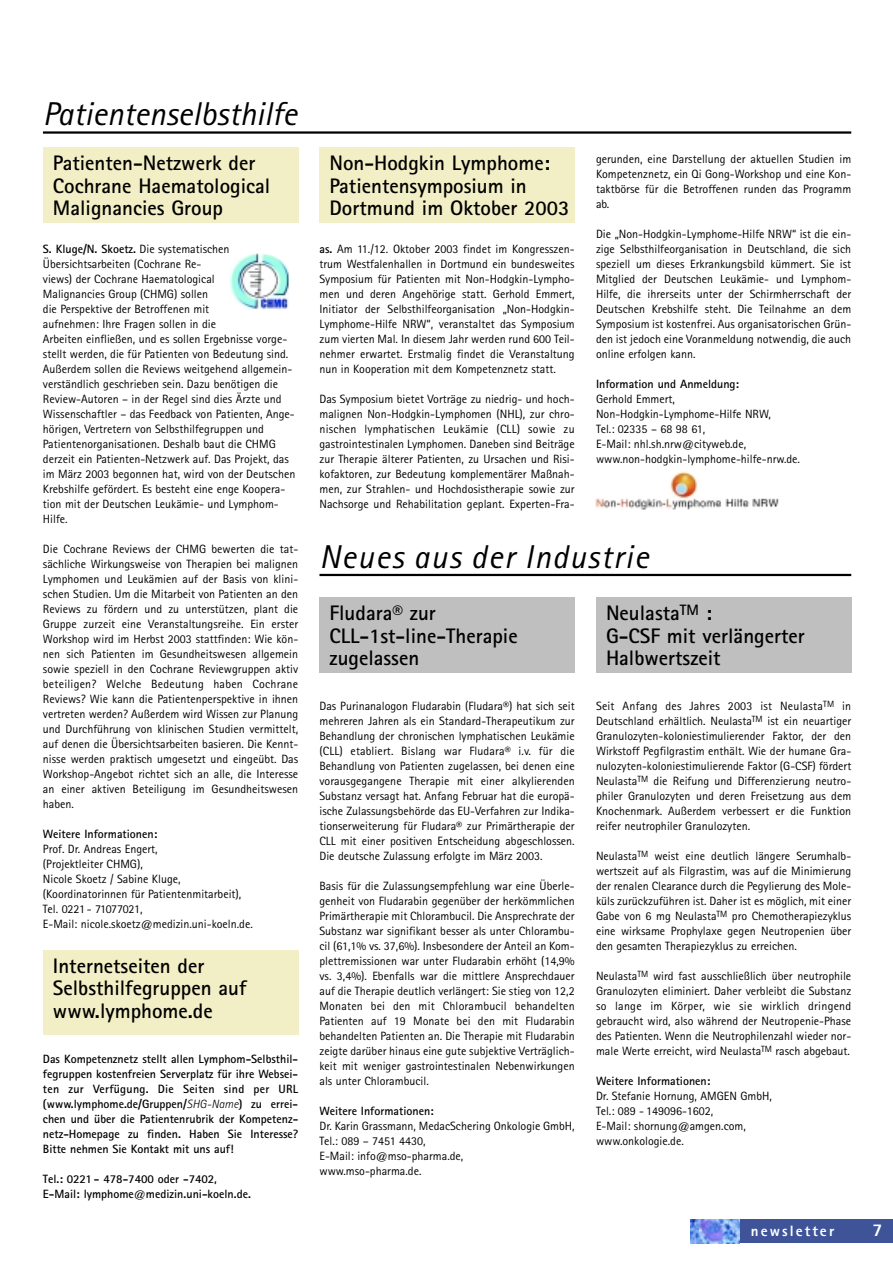
<style>
.page{position:relative;width:893px;height:1262px;background:#fff}
.page>*{position:absolute;margin:0;border:0;box-sizing:border-box;transform-origin:0 0}
.t1{font:italic 33px "Rotis Sans Serif";color:#000}
.t2{font:italic 33px "Rotis Sans Serif";letter-spacing:.04em;color:#000}
.t3{font:700 21px/22.5px "Rotis Sans Serif";color:#000}
.t4{font:800 18px "Rotis Sans Serif";color:#fff}
.t5{font:800 15px "Rotis Sans Serif";letter-spacing:.14em;color:#fff}
.t6{font:12px/15px "Rotis Sans Serif";color:#000;text-align:justify}
.t7{font:700 12px/15px "Rotis Sans Serif";color:#000;text-align:justify}
.s1{font-weight:700}
.s2{font-weight:300;font-style:italic}
</style>
<div class="page">
<div style="left:690px;top:1219px;width:202px;height:24px;background:#3f5498"></div>
<img style="left:690px;top:1219px;width:49px;height:24px">
<hr style="left:43px;top:131px;width:808px;height:3px;background:#000">
<hr style="left:319px;top:574px;width:532px;height:2px;background:#000">
<div style="left:43px;top:950px;width:255px;height:84px;background:#f2eec5"></div>
<div style="left:319px;top:598px;width:255px;height:75px;background:#bfbfbf"></div>
<div style="left:596px;top:598px;width:255px;height:75px;background:#bfbfbf"></div>
<div style="left:319px;top:148px;width:255px;height:75px;background:#f2eec5"></div>
<div style="left:43px;top:148px;width:255px;height:75px;background:#f2eec5"></div>
<img style="left:230px;top:253px;width:58px;height:57px">
<img style="left:595px;top:471px;width:184px;height:39px">
<h1 class="t1" style="left:43px;top:102px;width:256px">Patientenselbsthilfe</h1>
<h2 class="t3" style="left:53px;top:154px;width:219px">Patienten-Netzwerk der<br>Cochrane Haematological<br>Malignancies Group</h2>
<p class="t6" style="left:43px;top:242px;width:254px;text-align:left"><span class="s1">S. Kluge/N. Skoetz.</span> Die systematischen Übersichtsarbeiten (Cochrane Re-<br>views) der Cochrane Haematological<br>Malignancies Group (CHMG) sollen<br>die Perspektive der Betroffenen mit<br>aufnehmen: Ihre Fragen sollen in die<br>Arbeiten einfließen, und es sollen Ergebnisse vorge&shy;stellt werden, die für Patienten von Bedeutung sind.<br>Außerdem sollen die Reviews weitgehend allgemein&shy;verständlich geschrieben sein. Dazu benötigen die Review-Autoren – in der Regel sind dies Ärzte und Wissenschaftler – das Feedback von Patienten, Ange&shy;hörigen, Vertretern von Selbsthilfegruppen und Patientenorganisationen. Deshalb baut die CHMG derzeit ein Patienten-Netzwerk auf. Das Projekt, das im März 2003 begonnen hat, wird von der Deutschen Krebshilfe gefördert. Es besteht eine enge Koopera&shy;tion mit der Deutschen Leukämie- und Lymphom-Hilfe.</p>
<p class="t6" style="left:43px;top:542px;width:257px">Die Cochrane Reviews der CHMG bewerten die tat&shy;sächliche Wirkungsweise von Therapien bei malignen Lymphomen und Leukämien auf der Basis von klini&shy;schen Studien. Um die Mitarbeit von Patienten an den Reviews zu fördern und zu unterstützen, plant die Gruppe zurzeit eine Veranstaltungsreihe. Ein erster Workshop wird im Herbst 2003 stattfinden: Wie kön&shy;nen sich Patienten im Gesundheitswesen allgemein sowie speziell in den Cochrane Reviewgruppen aktiv beteiligen? Welche Bedeutung haben Cochrane Reviews? Wie kann die Patientenperspektive in ihnen vertreten werden? Außerdem wird Wissen zur Planung und Durchführung von klinischen Studien vermittelt, auf denen die Übersichtsarbeiten basieren. Die Kennt&shy;nisse werden praktisch umgesetzt und eingeübt. Das Workshop-Angebot richtet sich an alle, die Interesse an einer aktiven Beteiligung im Gesundheitswesen haben.</p>
<p class="t7" style="left:43px;top:827px;width:116px">Weitere Informationen:</p>
<p class="t6" style="left:43px;top:842px;width:211px;text-align:left">Prof. Dr. Andreas Engert,<br>(Projektleiter CHMG),<br>Nicole Skoetz / Sabine Kluge, (Koordinatorinnen für Patientenmitarbeit),<br>Tel. 0221 - 71077021,<br>E-Mail: nicole.skoetz@medizin.uni-koeln.de.</p>
<h2 class="t3" style="left:53px;top:956px;width:195px">Internetseiten der<br>Selbsthilfegruppen auf www.lymphome.de</h2>
<p class="t7" style="left:43px;top:1052px;width:257px">Das Kompetenznetz stellt allen Lymphom-Selbsthil&shy;fegruppen kostenfreien Serverplatz für ihre Websei&shy;ten zur Verfügung. Die Seiten sind per URL (www.lymphome.de/Gruppen/<span class="s2">SHG-Name</span>) zu errei&shy;chen und über die Patientenrubrik der Kompetenz&shy;netz-Homepage zu finden. Haben Sie Interesse?<br>Bitte nehmen Sie Kontakt mit uns auf!</p>
<p class="t7" style="left:43px;top:1172px;width:209px">Tel.: 0221 - 478-7400 oder -7402,<br>E-Mail: lymphome@medizin.uni-koeln.de.</p>
<h2 class="t3" style="left:329px;top:154px;width:241px">Non-Hodgkin Lymphome:<br>Patientensymposium in<br>Dortmund im Oktober 2003</h2>
<p class="t6" style="left:319px;top:242px;width:257px"><span class="s1">as.</span> Am 11./12. Oktober 2003 findet im Kongresszen&shy;trum Westfalenhallen in Dortmund ein bundesweites Symposium für Patienten mit Non-Hodgkin-Lympho&shy;men und deren Angehörige statt. Gerhold Emmert, Initiator der Selbsthilfeorganisation „Non-Hodgkin-Lymphome-Hilfe NRW“, veranstaltet das Symposium zum vierten Mal. In diesem Jahr werden rund 600 Teil&shy;nehmer erwartet. Erstmalig findet die Veranstaltung nun in Kooperation mit dem Kompetenznetz statt.</p>
<p class="t6" style="left:319px;top:392px;width:257px">Das Symposium bietet Vorträge zu niedrig- und hoch&shy;malignen Non-Hodgkin-Lymphomen (NHL), zur chro&shy;nischen lymphatischen Leukämie (CLL) sowie zu gastrointestinalen Lymphomen. Daneben sind Beiträge zur Therapie älterer Patienten, zu Ursachen und Risi&shy;kofaktoren, zur Bedeutung komplementärer Maßnah&shy;men, zur Strahlen- und Hochdosistherapie sowie zur Nachsorge und Rehabilitation geplant. Experten-Fra-</p>
<p class="t6" style="left:596px;top:152px;width:257px">gerunden, eine Darstellung der aktuellen Studien im Kompetenznetz, ein Qi Gong-Workshop und eine Kon&shy;taktbörse für die Betroffenen runden das Programm ab.</p>
<p class="t6" style="left:596px;top:227px;width:257px">Die „Non-Hodgkin-Lymphome-Hilfe NRW“ ist die ein&shy;zige Selbsthilfeorganisation in Deutschland, die sich speziell um dieses Erkrankungsbild kümmert. Sie ist Mitglied der Deutschen Leukämie- und Lymphom-Hilfe, die ihrerseits unter der Schirmherrschaft der Deutschen Krebshilfe steht. Die Teilnahme an dem Symposium ist kostenfrei. Aus organisatorischen Grün&shy;den ist jedoch eine Voranmeldung notwendig, die auch online erfolgen kann.</p>
<p class="t7" style="left:596px;top:377px;width:145px">Information und Anmeldung:</p>
<p class="t6" style="left:596px;top:392px;width:205px;text-align:left">Gerhold Emmert,<br>Non-Hodgkin-Lymphome-Hilfe NRW,<br>Tel.: 02335 – 68 98 61,<br>E-Mail: nhl.sh.nrw@cityweb.de, www.non-hodgkin-lymphome-hilfe-nrw.de.</p>
<h1 class="t2" style="left:319px;top:545px;width:331px">Neues aus der Industrie</h1>
<h2 class="t3" style="left:329px;top:604px;width:190px">Fludara® zur<br>CLL-1st-line-Therapie zugelassen</h2>
<p class="t6" style="left:319px;top:700px;width:257px">Das Purinanalogon Fludarabin (Fludara®) hat sich seit mehreren Jahren als ein Standard-Therapeutikum zur Behandlung der chronischen lymphatischen Leukämie (CLL) etabliert. Bislang war Fludara® i.v. für die Behandlung von Patienten zugelassen, bei denen eine vorausgegangene Therapie mit einer alkylierenden Substanz versagt hat. Anfang Februar hat die europä&shy;ische Zulassungsbehörde das EU-Verfahren zur Indika&shy;tionserweiterung für Fludara® zur Primärtherapie der CLL mit einer positiven Entscheidung abgeschlossen.<br>Die deutsche Zulassung erfolgte im März 2003.</p>
<p class="t6" style="left:319px;top:880px;width:257px">Basis für die Zulassungsempfehlung war eine Überle&shy;genheit von Fludarabin gegenüber der herkömmlichen Primärtherapie mit Chlorambucil. Die Ansprechrate der Substanz war signifikant besser als unter Chlorambu&shy;cil (61,1% vs. 37,6%). Insbesondere der Anteil an Kom&shy;plettremissionen war unter Fludarabin erhöht (14,9% vs. 3,4%). Ebenfalls war die mittlere Ansprechdauer auf die Therapie deutlich verlängert: Sie stieg von 12,2<br>Monaten bei den mit Chlorambucil behandelten Patienten auf 19 Monate bei den mit Fludarabin behandelten Patienten an. Die Therapie mit Fludarabin zeigte darüber hinaus eine gute subjektive Verträglich&shy;keit mit weniger gastrointestinalen Nebenwirkungen als unter Chlorambucil.</p>
<p class="t7" style="left:319px;top:1105px;width:116px">Weitere Informationen:</p>
<p class="t6" style="left:319px;top:1120px;width:257px;text-align:left">Dr. Karin Grassmann, MedacSchering Onkologie GmbH,<br>Tel.: 089 – 7451 4430,<br>E-Mail: info@mso-pharma.de,<br>www.mso-pharma.de.</p>
<h2 class="t3" style="left:606px;top:604px;width:200px">Neulasta<sup>TM</sup> :<br>G-CSF mit verlängerter<br>Halbwertszeit</h2>
<p class="t6" style="left:596px;top:700px;width:257px">Seit Anfang des Jahres 2003 ist Neulasta<sup>TM</sup> in Deutschland erhältlich. Neulasta<sup>TM</sup> ist ein neuartiger Granulozyten-koloniestimulierender Faktor, der den Wirkstoff Pegfilgrastim enthält. Wie der humane Gra&shy;nulozyten-koloniestimulierende Faktor (G-CSF) fördert Neulasta<sup>TM</sup> die Reifung und Differenzierung neutro&shy;philer Granulozyten und deren Freisetzung aus dem Knochenmark. Außerdem verbessert er die Funktion reifer neutrophiler Granulozyten.</p>
<p class="t6" style="left:596px;top:850px;width:257px">Neulasta<sup>TM</sup> weist eine deutlich längere Serumhalb&shy;wertszeit auf als Filgrastim, was auf die Minimierung der renalen Clearance durch die Pegylierung des Mole&shy;küls zurückzuführen ist. Daher ist es möglich, mit einer Gabe von 6 mg Neulasta<sup>TM</sup> pro Chemotherapiezyklus eine wirksame Prophylaxe gegen Neutropenien über den gesamten Therapiezyklus zu erreichen.</p>
<p class="t6" style="left:596px;top:970px;width:257px">Neulasta<sup>TM</sup> wird fast ausschließlich über neutrophile Granulozyten eliminiert. Daher verbleibt die Substanz so lange im Körper, wie sie wirklich dringend gebraucht wird, also während der Neutropenie-Phase des Patienten. Wenn die Neutrophilenzahl wieder nor&shy;male Werte erreicht, wird Neulasta<sup>TM</sup> rasch abgebaut.</p>
<p class="t7" style="left:596px;top:1075px;width:116px">Weitere Informationen:</p>
<p class="t6" style="left:596px;top:1090px;width:177px;text-align:left">Dr. Stefanie Hornung, AMGEN GmbH,<br>Tel.: 089 - 149096-1602,<br>E-Mail: shornung@amgen.com, www.onkologie.de.</p>
<p class="t5" style="left:750px;top:1225px;width:85px">newsletter</p>
<h3 class="t4" style="left:872px;top:1223px;width:12px">7</h3>
</div>
